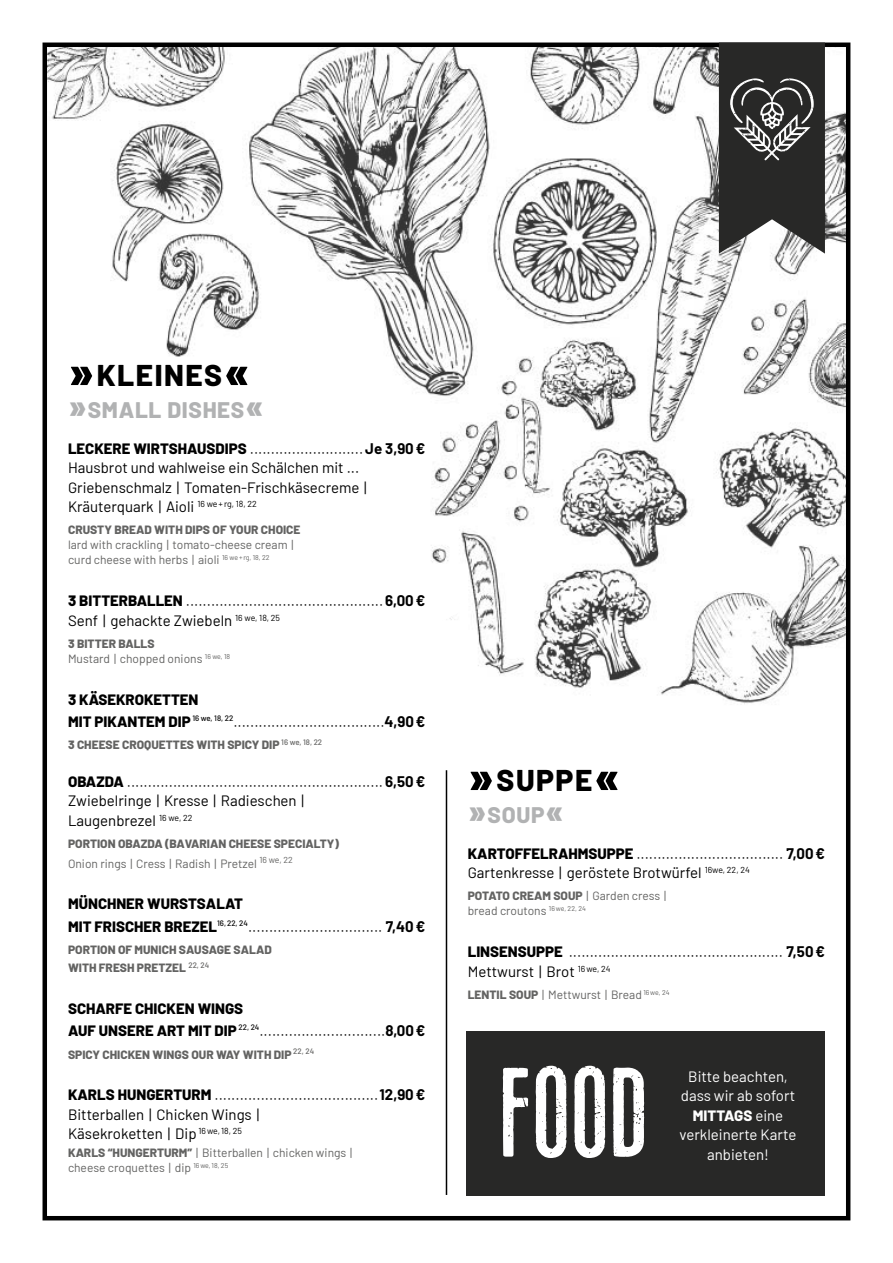
<style>
.page{position:relative;width:893px;height:1263px;background:#fff}
.page>*{position:absolute;margin:0;border:0;box-sizing:border-box;transform-origin:0 0}
.t1{font:105px "Triciclo Vintage";color:#fff}
.t2{font:800 30px "Barlow";letter-spacing:.05em;color:#000}
.t3{font:800 22.5px "Barlow";letter-spacing:.03em;color:#b1b2b3}
.t4{font:300 15px/19.5px "Barlow";color:#000}
.t5{font:15px/19.5px "Barlow";color:#000}
.t6{font:800 15px/22.5px "Barlow";color:#000}
.t7{font:15px/19.5px "Barlow";color:#fff;text-align:center}
.t8{font:12px/15px "Barlow";color:#636362}
.t9{font:800 12px/19.5px "Barlow";color:#636362}
.s1{font-size:52.5px}
.s2{font-size:37.5px}
.s3{font-weight:800}
.s4{font-weight:300}
.s5{font-weight:700}
.s6{font-weight:400}
</style>
<div class="page">
<img style="left:48px;top:48px;width:797px;height:656px">
<div style="left:43px;top:43px;width:807px;height:1177px;border:4px solid #000"></div>
<svg style="left:55px;top:385px;width:409px;height:810px"></svg>
<svg style="left:719px;top:43px;width:106px;height:211px;background:#444443"></svg>
<div style="left:466px;top:1031px;width:359px;height:164px;background:#282827"></div>
<h2 class="t2" style="left:68px;top:353px;width:183px"><span class="s1">»</span>KLEINES<span class="s1">«</span></h2>
<h3 class="t3" style="left:68px;top:393px;width:197px"><span class="s2">»</span>SMALL DISHES<span class="s2">«</span></h3>
<p class="t5" style="left:68px;top:437px;width:359px"><span class="s3">LECKERE WIRTSHAUSDIPS</span> <span class="s4">...........................</span><span class="s5">Je 3,90€ </span>Hausbrot und wahlweise ein Schälchen mit ...<br>Griebenschmalz | Tomaten-Frischkäsecreme | Kräuterquark | Aioli <sup>16</sup> <sup>we+rg,</sup> <sup>18,</sup> <sup>22</sup></p>
<p class="t9" style="left:68px;top:519px;width:234px">CRUSTY BREAD WITH DIPS OF YOUR CHOICE</p>
<p class="t8" style="left:68px;top:537px;width:227px">lard with crackling | tomato-cheese cream | curd cheese with herbs | aioli <sup>16</sup> <sup>we+rg,</sup> <sup>18,</sup> <sup>22</sup></p>
<p class="t4" style="left:68px;top:590px;width:359px"><span class="s3">3 BITTERBALLEN</span> ...............................................<span class="s5">6,00€<br></span><span class="s6">Senf | gehackte Zwiebeln</span> <sup>16</sup> <sup>we,</sup> <sup>18,</sup> <sup>25</sup></p>
<p class="t8" style="left:68px;top:635px;width:164px"><span class="s3">3 BITTER BALLS<br></span>Mustard | chopped onions <sup>16</sup> <sup>we,</sup> <sup>18</sup></p>
<p class="t4" style="left:68px;top:687px;width:359px;line-height:22.5px"><span class="s3">3 KÄSEKROKETTEN<br>MIT PIKANTEM DIP</span> <sup>16</sup> <sup>we,</sup> <sup>18,</sup> <sup>22</sup>....................................<span class="s5">4,90€</span></p>
<p class="t9" style="left:68px;top:734px;width:256px">3 CHEESE CROQUETTES WITH SPICY DIP <sup>16</sup> <sup>we,</sup> <sup>18,</sup> <sup>22</sup></p>
<p class="t4" style="left:68px;top:771px;width:359px"><span class="s3">OBAZDA</span> ............................................................. <span class="s5">6,50€<br></span><span class="s6">Zwiebelringe | Kresse | Radieschen |<br>Laugenbrezel</span> <sup>16</sup> <sup>we,</sup> <sup>22</sup></p>
<p class="t9" style="left:68px;top:833px;width:272px">PORTION OBAZDA (BAVARIAN CHEESE SPECIALTY)<br><span class="s6">Onion rings | Cress | Radish | Pretzel</span> <sup>16</sup> <sup>we,</sup> <sup>22</sup></p>
<p class="t6" style="left:68px;top:892px;width:359px">MÜNCHNER WURSTSALAT<br>MIT FRISCHER BREZEL<sup>16,22,</sup> <sup>24</sup><span class="s4">................................</span> <span class="s5">7,40€</span></p>
<p class="t9" style="left:68px;top:940px;width:205px;line-height:18px">PORTION OF MUNICH SAUSAGE SALAD<br>WITH FRESH PRETZEL <sup>22,</sup> <sup>24</sup></p>
<p class="t6" style="left:68px;top:996px;width:359px">SCHARFE CHICKEN WINGS<br>AUF UNSERE ART MIT DIP <sup>22,</sup> <sup>24</sup><span class="s4">..............................</span><span class="s5">8,00€</span></p>
<p class="t9" style="left:68px;top:1044px;width:248px">SPICY CHICKEN WINGS OUR WAY WITH DIP <sup>22,</sup> <sup>24</sup></p>
<p class="t5" style="left:68px;top:1084px;width:359px"><span class="s3">KARLS HUNGERTURM</span> <span class="s4">.......................................</span><span class="s5">12,90€<br></span>Bitterballen | Chicken Wings |<br>Käsekroketten | Dip <sup>16we,18,</sup> <sup>25</sup></p>
<p class="t8" style="left:68px;top:1145px;width:286px"><span class="s3">KARLS “HUNGERTURM”</span> | Bitterballen | chicken wings | cheese croquettes | dip <sup>16we,18,</sup> <sup>25</sup></p>
<h2 class="t2" style="left:468px;top:758px;width:154px"><span class="s1">»</span>SUPPE<span class="s1">«</span></h2>
<h3 class="t3" style="left:468px;top:798px;width:98px"><span class="s2">»</span>SOUP<span class="s2">«</span></h3>
<p class="t4" style="left:468px;top:842px;width:359px"><span class="s3">KARTOFFELRAHMSUPPE</span> ................................... <span class="s5">7,00€<br></span><span class="s6">Gartenkresse | geröstete Brotwürfel</span> <sup>16we,</sup> <sup>22,</sup> <sup>24</sup></p>
<p class="t8" style="left:468px;top:888px;width:200px"><span class="s3">POTATO CREAM SOUP</span> | Garden cress | bread croutons <sup>16we,</sup> <sup>22,</sup> <sup>24</sup></p>
<p class="t4" style="left:468px;top:941px;width:359px"><span class="s3">LINSENSUPPE</span> ................................................... <span class="s5">7,50€<br></span><span class="s6">Mettwurst | Brot</span> <sup>16we,</sup> <sup>24</sup></p>
<p class="t8" style="left:468px;top:986px;width:203px"><span class="s3">LENTIL SOUP</span> | Mettwurst | Bread <sup>16we,</sup> <sup>24</sup></p>
<h1 class="t1" style="left:503px;top:1063px;width:147px">food</h1>
<p class="t7" style="left:680px;top:1065px;width:118px">Bitte beachten, dass wir ab sofort<br><span class="s3">MITTAGS</span> eine verkleinerte Karte anbieten!</p>
</div>
